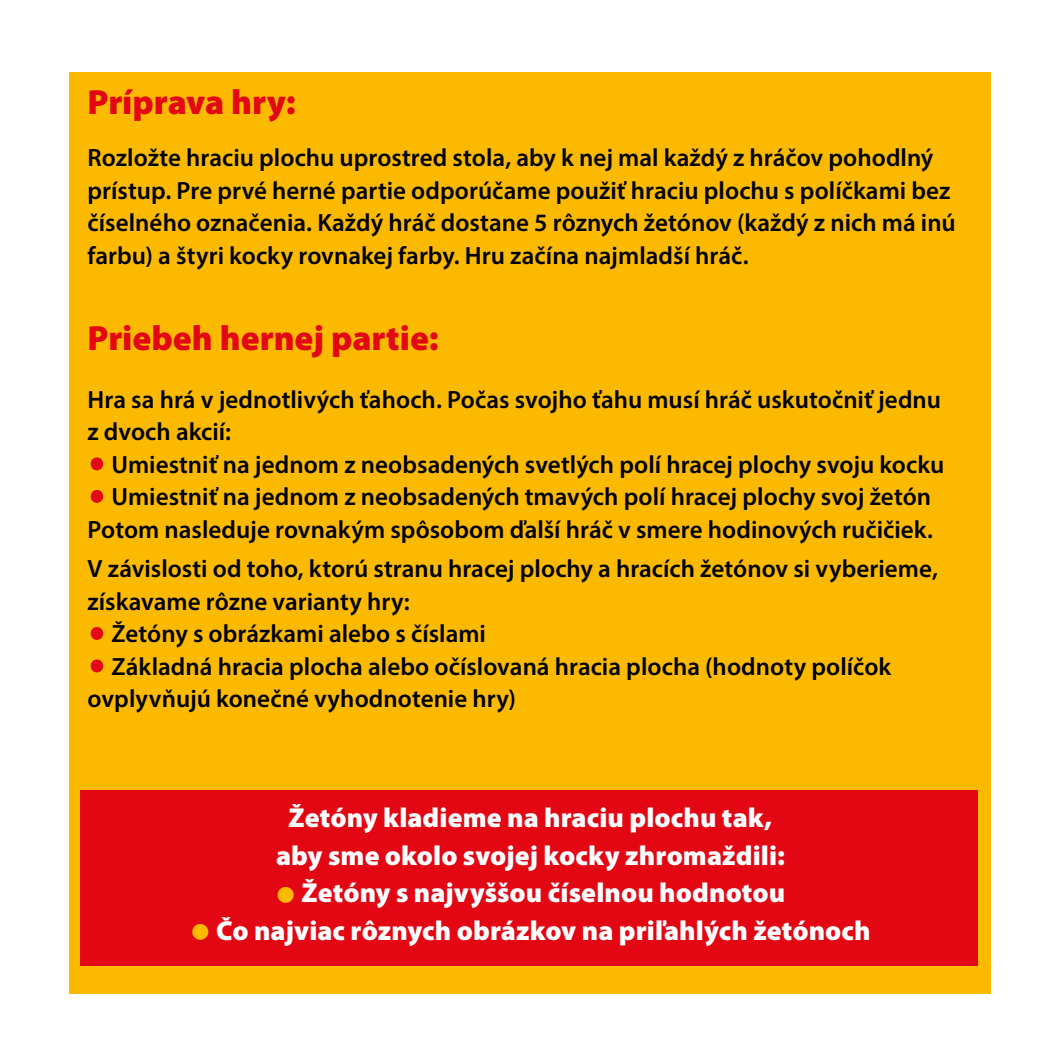
<style>
.page{position:relative;width:1063px;height:1063px;background:#fff}
.page>*{position:absolute;margin:0;border:0;box-sizing:border-box;transform-origin:0 0}
.t1{font:600 75px "Myriad Pro";color:#e30613}
.t2{font:900 35px "Myriad Pro";color:#e30613}
.t3{font:900 27.5px/37.5px "Myriad Pro";letter-spacing:.005em;color:#fff;text-align:center}
.t4{font:600 25px/32.5px "Myriad Pro";color:#000}
.s1{color:#fbba00}
</style>
<div class="page">
<div style="left:70px;top:72px;width:921px;height:921px;background:#fbba00"></div>
<div style="left:81px;top:790px;width:897px;height:176px;background:#e30613"></div>
<h2 class="t2" style="left:88px;top:78px;width:210px">Príprava hry:</h2>
<p class="t4" style="left:88px;top:141px;width:870px">Rozložte hraciu plochu uprostred stola, aby k nej mal každý z hráčov pohodlný prístup. Pre prvé herné partie odporúčame použiť hraciu plochu s políčkami bez číselného označenia. Každý hráč dostane 5 rôznych žetónov (každý z nich má inú farbu) a štyri kocky rovnakej farby. Hru začína najmladší hráč.</p>
<h2 class="t2" style="left:88px;top:315px;width:353px">Priebeh hernej partie:</h2>
<p class="t4" style="left:88px;top:382px;width:855px">Hra sa hrá v jednotlivých ťahoch. Počas svojho ťahu musí hráč uskutočniť jednu z dvoch akcií:</p>
<h1 class="t1" style="left:88px;top:415px;width:20px">·</h1>
<p class="t4" style="left:111px;top:447px;width:835px">Umiestniť na jednom z neobsadených svetlých polí hracej plochy svoju kocku</p>
<h1 class="t1" style="left:88px;top:447px;width:20px">·</h1>
<p class="t4" style="left:88px;top:480px;width:847px;text-align:right">Umiestniť na jednom z neobsadených tmavých polí hracej plochy svoj žetón<br>Potom nasleduje rovnakým spôsobom ďalší hráč v smere hodinových ručičiek.</p>
<p class="t4" style="left:88px;top:552px;width:852px">V závislosti od toho, ktorú stranu hracej plochy a hracích žetónov si vyberieme, získavame rôzne varianty hry:</p>
<h1 class="t1" style="left:88px;top:584px;width:20px">·</h1>
<p class="t4" style="left:111px;top:617px;width:376px">Žetóny s obrázkami alebo s číslami</p>
<h1 class="t1" style="left:88px;top:617px;width:20px">·</h1>
<p class="t4" style="left:88px;top:649px;width:805px;text-indent:24px">Základná hracia plocha alebo očíslovaná hracia plocha (hodnoty políčok ovplyvňujú konečné vyhodnotenie hry)</p>
<p class="t3" style="left:276px;top:798px;width:510px">Žetóny kladieme na hraciu plochu tak, aby sme okolo svojej kocky zhromaždili:</p>
<p class="t3" style="left:276px;top:873px;width:511px"><span class="s1">●</span> Žetóny s najvyššou číselnou hodnotou</p>
<p class="t3" style="left:190px;top:910px;width:682px"><span class="s1">●</span> Čo najviac rôznych obrázkov na priľahlých žetónoch</p>
</div>
